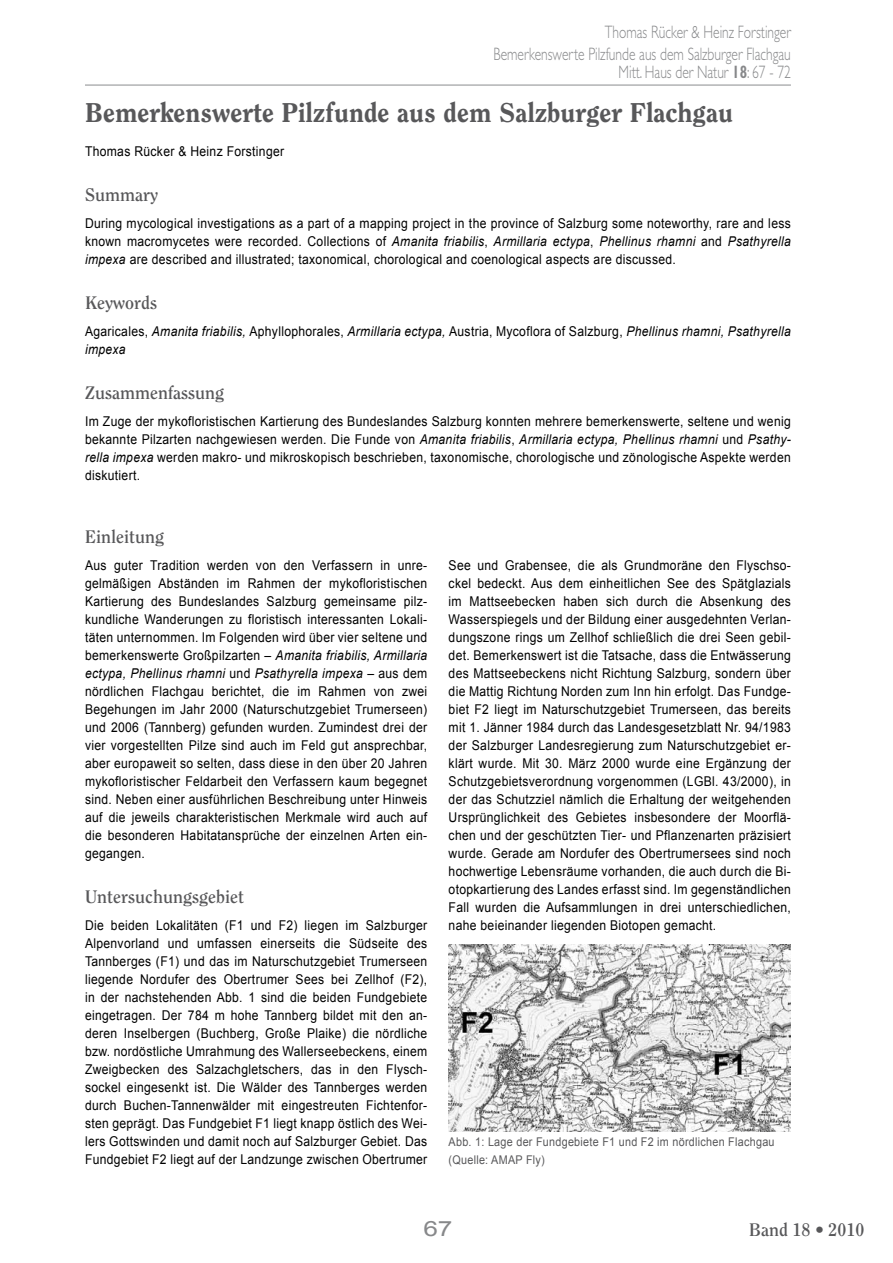
<style>
.page{position:relative;width:893px;height:1263px;background:#fff}
.page>*{position:absolute;margin:0;border:0;box-sizing:border-box;transform-origin:0 0}
.t1{font:800 27px "Clearface Std";color:#58585a}
.t2{font:21px "Arial";color:#87888a;scale:1.25 1}
.t3{font:300 18px/21.6px "Gill Sans Std";color:#87888a;text-align:right;scale:.75 1}
.t4{font:700 18px "Clearface Std";color:#58585a}
.t5{font:13.5px/18px "Arial";letter-spacing:.025em;color:#000;text-align:justify;scale:.9 1}
.t6{font:italic 13.5px/18px "Arial";letter-spacing:.025em;color:#000;scale:.9 1}
.t7{font:12px/18px "Arial";letter-spacing:.025em;color:#58585a;scale:.9 1}
.s1{font-weight:700}
.s2{font-style:italic}
.s3{font-style:normal}
</style>
<div class="page">
<hr style="left:85px;top:84px;width:706px;height:2px;background:#b1b3b4">
<img style="left:449px;top:945px;width:342px;height:187px">
<h3 class="t3" style="left:494px;top:22px;width:398px">Thomas Rücker &amp; Heinz Forstinger<br>Bemerkenswerte Pilzfunde aus dem Salzburger Flachgau</h3>
<h3 class="t3" style="left:619px;top:61px;width:231px">Mitt. Haus der Natur <span class="s1">18</span>: 67 - 72</h3>
<h1 class="t1" style="left:85px;top:96px;width:649px">Bemerkenswerte Pilzfunde aus dem Salzburger Flachgau</h1>
<p class="t5" style="left:85px;top:142px;width:223px">Thomas Rücker &amp; Heinz Forstinger</p>
<h3 class="t4" style="left:85px;top:184px;width:74px">Summary</h3>
<p class="t5" style="left:85px;top:214px;width:786px">During mycological investigations as a part of a mapping project in the province of Salzburg some noteworthy, rare and less known macromycetes were recorded. Collections of <span class="s2">Amanita friabilis</span>, <span class="s2">Armillaria ectypa</span>, <span class="s2">Phellinus rhamni</span> and <span class="s2">Psathyrella impexa</span> are described and illustrated; taxonomical, chorological and coenological aspects are discussed.</p>
<h3 class="t4" style="left:85px;top:292px;width:73px">Keywords</h3>
<p class="t6" style="left:85px;top:323px;width:786px"><span class="s3">Agaricales,</span> Amanita friabilis, <span class="s3">Aphyllophorales,</span> Armillaria ectypa, <span class="s3">Austria, Mycoflora of Salzburg,</span> Phellinus rhamni, Psathyrella impexa</p>
<h3 class="t4" style="left:85px;top:382px;width:141px">Zusammenfassung</h3>
<p class="t5" style="left:85px;top:412px;width:786px">Im Zuge der mykofloristischen Kartierung des Bundeslandes Salzburg konnten mehrere bemerkenswerte, seltene und wenig bekannte Pilzarten nachgewiesen werden. Die Funde von <span class="s2">Amanita friabilis</span>, <span class="s2">Armillaria ectypa, Phellinus rhamni</span> und <span class="s2">Psathy&shy;rella impexa</span> werden makro- und mikroskopisch beschrieben, taxonomische, chorologische und zönologische Aspekte werden diskutiert.</p>
<h3 class="t4" style="left:85px;top:526px;width:81px">Einleitung</h3>
<p class="t5" style="left:85px;top:556px;width:382px">Aus guter Tradition werden von den Verfassern in unre&shy;gelmäßigen Abständen im Rahmen der mykofloristischen Kartierung des Bundeslandes Salzburg gemeinsame pilz&shy;kundliche Wanderungen zu floristisch interessanten Lokali&shy;täten unternommen. Im Folgenden wird über vier seltene und bemerkenswerte Großpilzarten – <span class="s2">Amanita friabilis, Armillaria ectypa, Phellinus rhamni</span> und <span class="s2">Psathyrella impexa</span> – aus dem nördlichen Flachgau berichtet, die im Rahmen von zwei Begehungen im Jahr 2000 (Naturschutzgebiet Trumerseen) und 2006 (Tannberg) gefunden wurden. Zumindest drei der vier vorgestellten Pilze sind auch im Feld gut ansprechbar, aber europaweit so selten, dass diese in den über 20 Jahren mykofloristischer Feldarbeit den Verfassern kaum begegnet sind. Neben einer ausführlichen Beschreibung unter Hinweis auf die jeweils charakteristischen Merkmale wird auch auf die besonderen Habitatansprüche der einzelnen Arten ein&shy;gegangen.</p>
<h3 class="t4" style="left:85px;top:886px;width:161px">Untersuchungsgebiet</h3>
<p class="t5" style="left:85px;top:916px;width:382px">Die beiden Lokalitäten (F1 und F2) liegen im Salzburger Alpenvorland und umfassen einerseits die Südseite des Tannberges (F1) und das im Naturschutzgebiet Trumerseen liegende Nordufer des Obertrumer Sees bei Zellhof (F2), in der nachstehenden Abb. 1 sind die beiden Fundgebiete eingetragen. Der 784 m hohe Tannberg bildet mit den an&shy;deren Inselbergen (Buchberg, Große Plaike) die nördliche bzw. nordöstliche Umrahmung des Wallerseebeckens, einem Zweigbecken des Salzachgletschers, das in den Flysch&shy;sockel eingesenkt ist. Die Wälder des Tannberges werden durch Buchen-Tannenwälder mit eingestreuten Fichtenfor&shy;sten geprägt. Das Fundgebiet F1 liegt knapp östlich des Wei&shy;lers Gottswinden und damit noch auf Salzburger Gebiet. Das Fundgebiet F2 liegt auf der Landzunge zwischen Obertrumer</p>
<p class="t5" style="left:449px;top:556px;width:382px">See und Grabensee, die als Grundmoräne den Flyschso&shy;ckel bedeckt. Aus dem einheitlichen See des Spätglazials im Mattseebecken haben sich durch die Absenkung des Wasserspiegels und der Bildung einer ausgedehnten Verlan&shy;dungszone rings um Zellhof schließlich die drei Seen gebil&shy;det. Bemerkenswert ist die Tatsache, dass die Entwässerung des Mattseebeckens nicht Richtung Salzburg, sondern über die Mattig Richtung Norden zum Inn hin erfolgt. Das Fundge&shy;biet F2 liegt im Naturschutzgebiet Trumerseen, das bereits mit 1. Jänner 1984 durch das Landesgesetzblatt Nr. 94/1983 der Salzburger Landesregierung zum Naturschutzgebiet er&shy;klärt wurde. Mit 30. März 2000 wurde eine Ergänzung der Schutzgebietsverordnung vorgenommen (LGBl. 43/2000), in der das Schutzziel nämlich die Erhaltung der weitgehenden Ursprünglichkeit des Gebietes insbesondere der Moorflä&shy;chen und der geschützten Tier- und Pflanzenarten präzisiert wurde. Gerade am Nordufer des Obertrumersees sind noch hochwertige Lebensräume vorhanden, die auch durch die Bi&shy;otopkartierung des Landes erfasst sind. Im gegenständlichen Fall wurden die Aufsammlungen in drei unterschiedlichen, nahe beieinander liegenden Biotopen gemacht.</p>
<p class="t7" style="left:449px;top:1133px;width:364px">Abb. 1: Lage der Fundgebiete F1 und F2 im nördlichen Flachgau (Quelle: AMAP Fly)</p>
<h2 class="t2" style="left:423px;top:1215px;width:25px">67</h2>
<h3 class="t4" style="left:749px;top:1219px;width:117px">Band 18 • 2010</h3>
</div>
